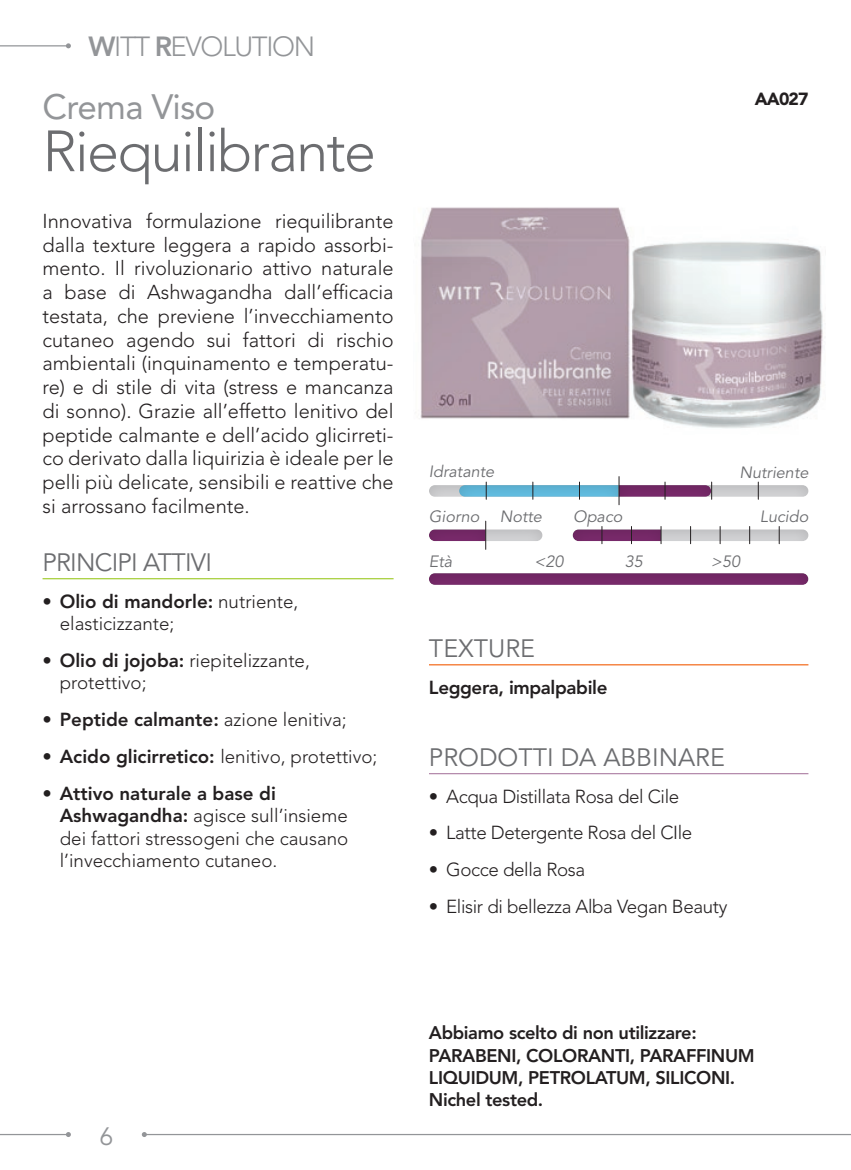
<style>
.page{position:relative;width:851px;height:1170px;background:#fff}
.page>*{position:absolute;margin:0;border:0;box-sizing:border-box;transform-origin:0 0}
.t1{font:300 57.5px "Avenir LT Std";letter-spacing:-.03em;color:#6c6d70}
.t2{font:35px "Avenir LT Std";letter-spacing:-.02em;color:#939598}
.t3{font:300 27.5px "Avenir LT Std";letter-spacing:-.05em;color:#939598}
.t4{font:25px "Avenir LT Std";color:#6c6d70}
.t5{font:25px "Avenir LT Std";letter-spacing:-.03em;color:#6c6d70}
.t6{font:25px "Avenir LT Std";color:#939598}
.t7{font:300 20px/23.8px "Avenir LT Std";color:#231f20;text-align:justify}
.t8{font:300 18.75px/22.5px "Avenir LT Std";color:#231f20}
.t9{font:300 18.75px "Avenir LT Std";letter-spacing:-.02em;color:#231f20}
.t10{font:800 18.75px "Avenir LT Std";color:#231f20}
.t11{font:800 18.75px "Avenir LT Std";letter-spacing:-.02em;color:#231f20}
.t12{font:800 18.25px/22.2px "Avenir LT Std";letter-spacing:-.02em;color:#231f20}
.t13{font:900 17.5px "Avenir LT Std";letter-spacing:-.05em;color:#231f20}
.t14{font:italic 16.25px "Avenir LT Std";color:#6c6d70}
.s1{font-weight:800}
.s2{font-weight:300}
</style>
<div class="page">
<hr style="left:144px;top:1133px;width:706px;height:1px;background:#939598">
<svg style="left:142px;top:1132px;width:5px;height:4px"></svg>
<hr style="left:0;top:1133px;width:68px;height:1px;background:#939598">
<svg style="left:66px;top:1132px;width:5px;height:4px"></svg>
<hr style="left:0;top:45px;width:68px;height:1px;background:#939598">
<svg style="left:66px;top:43px;width:5px;height:5px"></svg>
<div style="left:426px;top:482px;width:385px;height:15px;background:#231f20;opacity:.25"></div>
<div style="left:426px;top:570px;width:385px;height:15px;background:#231f20;opacity:.25"></div>
<div style="left:617px;top:482px;width:98px;height:15px;background:#231f20;opacity:.25"></div>
<svg style="left:757px;top:482px;width:1px;height:17px"></svg>
<svg style="left:459px;top:476px;width:253px;height:28px"></svg>
<hr style="left:43px;top:578px;width:350px;height:1px;background:#a6ce39">
<hr style="left:429px;top:664px;width:379px;height:1px;background:#f36e21">
<hr style="left:429px;top:773px;width:379px;height:1px;background:#b48aac">
<div style="left:426px;top:526px;width:120px;height:15px;background:#231f20;opacity:.25"></div>
<div style="left:427px;top:526px;width:62px;height:15px;background:#231f20;opacity:.25"></div>
<svg style="left:429px;top:521px;width:57px;height:28px"></svg>
<div style="left:570px;top:526px;width:240px;height:15px;background:#231f20;opacity:.25"></div>
<div style="left:571px;top:526px;width:92px;height:15px;background:#231f20;opacity:.25"></div>
<svg style="left:719px;top:526px;width:1px;height:17px"></svg>
<svg style="left:778px;top:526px;width:1px;height:17px"></svg>
<svg style="left:690px;top:526px;width:1px;height:17px"></svg>
<svg style="left:572px;top:526px;width:89px;height:17px"></svg>
<svg style="left:749px;top:526px;width:1px;height:17px"></svg>
<img style="left:420px;top:207px;width:403px;height:221px">
<h3 class="t3" style="left:89px;top:31px;width:228px"><span class="s1">W</span>ITT <span class="s1">R</span>EVOLUTION</h3>
<h2 class="t2" style="left:43px;top:86px;width:174px">Crema Viso</h2>
<h1 class="t1" style="left:43px;top:117px;width:335px">Riequilibrante</h1>
<p class="t7" style="left:43px;top:209px;width:352px">Innovativa formulazione riequilibrante dalla texture leggera a rapido assorbi&shy;mento. Il rivoluzionario attivo naturale a base di Ashwagandha dall’efficacia testata, che previene l’invecchiamento cutaneo agendo sui fattori di rischio ambientali (inquinamento e temperatu&shy;re) e di stile di vita (stress e mancanza di sonno). Grazie all’effetto lenitivo del peptide calmante e dell’acido glicirreti&shy;co derivato dalla liquirizia è ideale per le pelli più delicate, sensibili e reattive che si arrossano facilmente.</p>
<p class="t5" style="left:43px;top:548px;width:171px">PRINCIPI ATTIVI</p>
<p class="t8" style="left:60px;top:590px;width:240px;text-indent:-17px"><span class="s1">• Olio di mandorle:</span> nutriente, elasticizzante;</p>
<p class="t8" style="left:60px;top:649px;width:251px;text-indent:-17px"><span class="s1">• Olio di jojoba:</span> riepitelizzante, protettivo;</p>
<p class="t10" style="left:43px;top:708px;width:306px">• Peptide calmante: <span class="s2">azione lenitiva;</span></p>
<p class="t8" style="left:43px;top:745px;width:336px"><span class="s1">• Acido glicirretico:</span> lenitivo, protettivo;</p>
<p class="t8" style="left:60px;top:781px;width:290px;text-indent:-17px"><span class="s1">• Attivo naturale a base di<br>Ashwagandha:</span> agisce sull’insieme dei fattori stressogeni che causano l’invecchiamento cutaneo.</p>
<p class="t14" style="left:429px;top:462px;width:67px">Idratante</p>
<p class="t13" style="left:754px;top:89px;width:55px">AA027</p>
<p class="t14" style="left:739px;top:463px;width:70px">Nutriente</p>
<p class="t14" style="left:429px;top:506px;width:114px">Giorno Notte</p>
<p class="t14" style="left:573px;top:506px;width:51px">Opaco</p>
<p class="t14" style="left:759px;top:506px;width:50px">Lucido</p>
<p class="t14" style="left:429px;top:552px;width:25px">Età</p>
<p class="t14" style="left:534px;top:552px;width:30px">&lt;20</p>
<p class="t14" style="left:624px;top:552px;width:20px">35</p>
<p class="t14" style="left:711px;top:552px;width:30px">&gt;50</p>
<p class="t4" style="left:429px;top:634px;width:108px">TEXTURE</p>
<p class="t11" style="left:429px;top:676px;width:180px">Leggera, impalpabile</p>
<p class="t4" style="left:429px;top:742px;width:297px">PRODOTTI DA ABBINARE</p>
<p class="t9" style="left:429px;top:785px;width:252px">• Acqua Distillata Rosa del Cile</p>
<p class="t9" style="left:429px;top:821px;width:265px">• Latte Detergente Rosa del CIle</p>
<p class="t9" style="left:429px;top:858px;width:158px">• Gocce della Rosa</p>
<p class="t9" style="left:429px;top:895px;width:300px">• Elisir di bellezza Alba Vegan Beauty</p>
<p class="t6" style="left:99px;top:1121px;width:15px">6</p>
<p class="t12" style="left:429px;top:1021px;width:327px">Abbiamo scelto di non utilizzare:<br>PARABENI, COLORANTI, PARAFFINUM<br>LIQUIDUM, PETROLATUM, SILICONI.<br>Nichel tested.</p>
</div>
